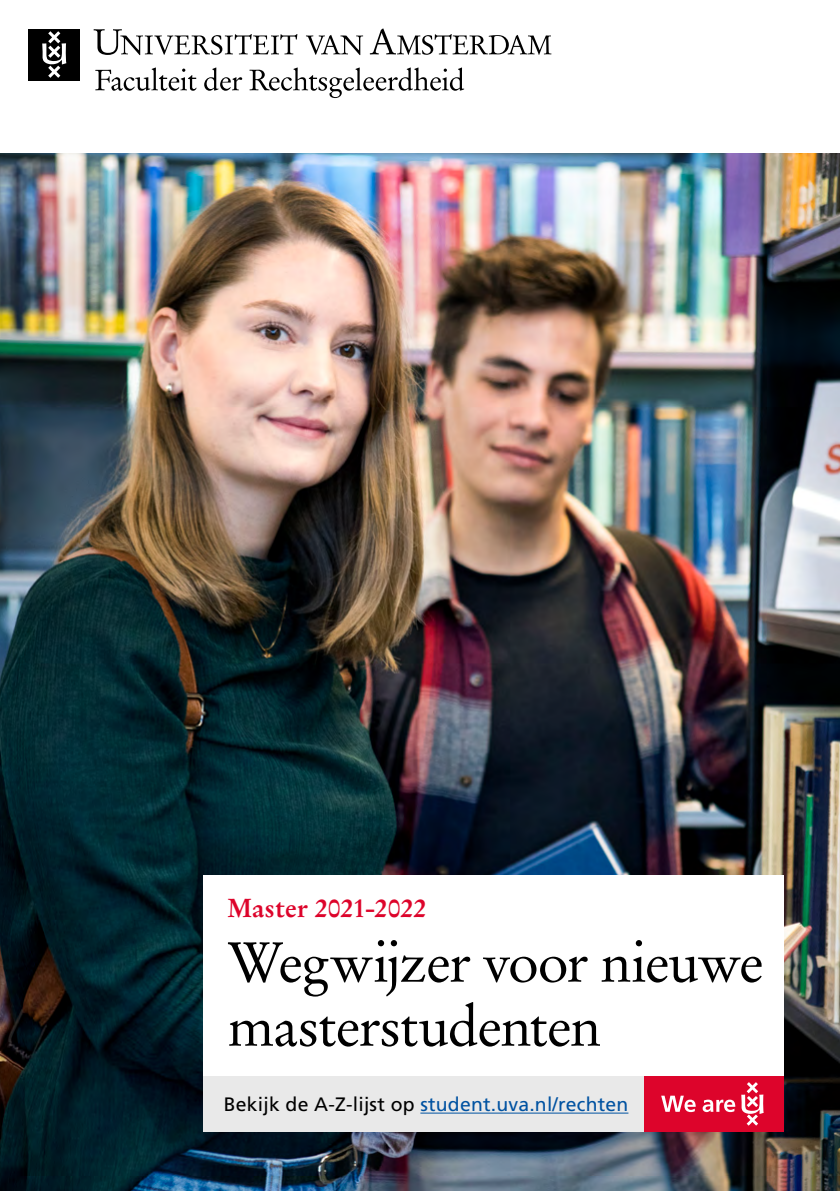
<style>
.page{position:relative;width:840px;height:1191px;background:#fff}
.page>*{position:absolute;margin:0;border:0;box-sizing:border-box;transform-origin:0 0}
.t1{font:56px/64px "Stempel Garamond";letter-spacing:-.025em;color:#000}
.t2{font:700 26px "Stempel Garamond";color:#dd042b}
.t3{font:19.4px "Frutiger";letter-spacing:.01em;color:#0052a1}
.s1{color:#000}
</style>
<div class="page">
<img style="left:0;top:153px;width:839px;height:1038px">
<svg style="left:95px;top:67px;width:101px;height:24px"></svg>
<svg style="left:204px;top:67px;width:38px;height:24px"></svg>
<svg style="left:249px;top:67px;width:215px;height:31px"></svg>
<svg style="left:94px;top:29px;width:203px;height:26px"></svg>
<svg style="left:306px;top:35px;width:57px;height:20px"></svg>
<svg style="left:369px;top:28px;width:182px;height:27px"></svg>
<div style="left:28px;top:29px;width:52px;height:51px;background:#000"></div>
<svg style="left:42px;top:31px;width:24px;height:47px"></svg>
<div style="left:203px;top:1076px;width:564px;height:55px;background:#e9e9e9"></div>
<div style="left:643px;top:1076px;width:139px;height:55px;background:#dd042b"></div>
<svg style="left:741px;top:1082px;width:22px;height:43px"></svg>
<svg style="left:661px;top:1095px;width:73px;height:17px"></svg>
<div style="left:203px;top:875px;width:579px;height:201px;background:#fff"></div>
<hr style="left:420px;top:1112px;width:208px;height:1px;background:#0052a1">
<p class="t2" style="left:227px;top:892px;width:200px">Master 2021-2022</p>
<p class="t1" style="left:227px;top:930px;width:537px">Wegwijzer voor nieuwe masterstudenten</p>
<p class="t3" style="left:224px;top:1093px;width:406px"><span class="s1">Bekijk de A-Z-lijst op</span> student.uva.nl/rechten</p>
</div>
